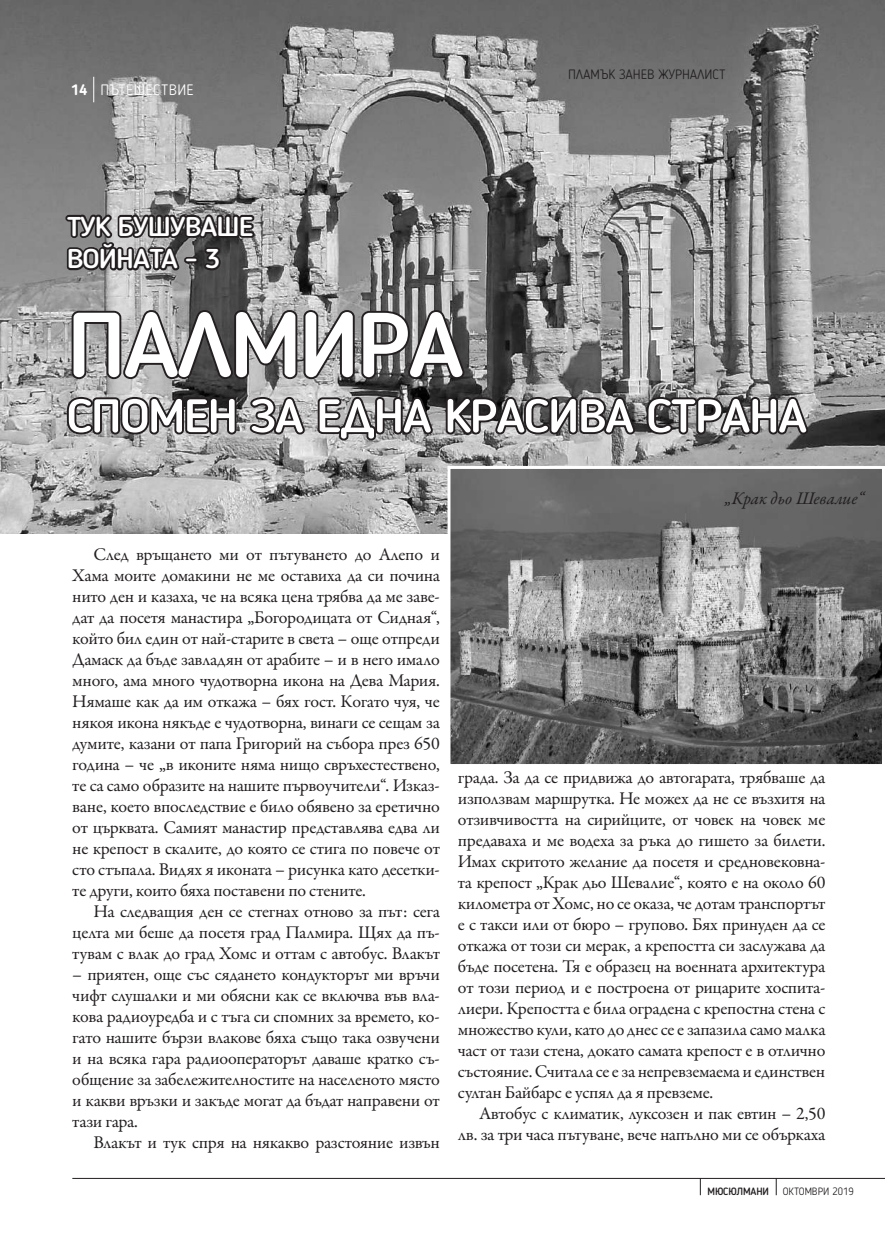
<style>
.page{position:relative;width:885px;height:1242px;background:#fff}
.page>*{position:absolute;margin:0;border:0;box-sizing:border-box;transform-origin:0 0}
.t1{font:500 90px "Blogger Sans";letter-spacing:-.03em;color:#fff;scale:1.1 1}
.t2{font:500 46.5px "Blogger Sans";letter-spacing:-.03em;color:#fff;scale:1.1 1}
.t3{font:500 27px/32.4px "Blogger Sans";letter-spacing:-.03em;color:#fff;scale:1.1 1}
.t4{font:18px/21px "Garamond Premr Pro";letter-spacing:-.015em;color:#231f20;text-align:justify}
.t5{font:italic 18px "Garamond Premr Pro";color:#231f20}
.t6{font:300 15px "Blogger Sans";letter-spacing:.03em;color:#fff}
.t7{font:300 13.5px "Blogger Sans";letter-spacing:-.005em;color:#231f20}
.t8{font:300 10.5px "Blogger Sans";color:#231f20}
.t9{font:500 10.5px "Blogger Sans";letter-spacing:-.015em;color:#231f20}
.s1{font-weight:700}
</style>
<div class="page">
<img style="left:0;top:0;width:884px;height:534px">
<hr style="left:72px;top:1178px;width:812px;height:1px;background:#231f20">
<svg style="left:775px;top:1178px;width:1px;height:17px"></svg>
<svg style="left:700px;top:1179px;width:1px;height:16px"></svg>
<svg style="left:93px;top:77px;width:1px;height:25px"></svg>
<img style="left:451px;top:470px;width:429px;height:293px">
<div style="left:447px;top:466px;width:437px;height:301px;border:3px solid #fff"></div>
<svg style="left:63px;top:212px;width:193px;height:77px;background:#5f5d5e"></svg>
<svg style="left:70px;top:308px;width:396px;height:73px;background:#706f70"></svg>
<svg style="left:65px;top:395px;width:173px;height:41px;background:#626060"></svg>
<svg style="left:248px;top:395px;width:59px;height:41px;background:#757374"></svg>
<svg style="left:316px;top:395px;width:118px;height:47px;background:#696768"></svg>
<svg style="left:443px;top:395px;width:194px;height:42px;background:#555353"></svg>
<svg style="left:644px;top:395px;width:166px;height:41px;background:#5f5d5d"></svg>
<p class="t6" style="left:71px;top:81px;width:124px"><span class="s1">14</span> ПЪТЕШЕСТВИЕ</p>
<h3 class="t3" style="left:67px;top:210px;width:171px">ТУК БУШУВАШЕ<br>ВОЙНАТА - 3</h3>
<p class="t7" style="left:568px;top:66px;width:159px">ПЛАМЪК ЗАНЕВ ЖУРНАЛИСТ</p>
<h1 class="t1" style="left:67px;top:291px;width:363px">ПАЛМИРА</h1>
<h2 class="t2" style="left:67px;top:388px;width:674px">СПОМЕН ЗА ЕДНА КРАСИВА СТРАНА</h2>
<p class="t4" style="left:72px;top:544px;width:369px;text-indent:21px">След връщането ми от пътуването до Алепо и Хама моите домакини не ме оставиха да си почина нито ден и казаха, че на всяка цена трябва да ме заве&shy;дат да посетя манастира „Богородицата от Сидная“, който бил един от най-старите в света – още отпреди Дамаск да бъде завладян от арабите – и в него имало много, ама много чудотворна икона на Дева Мария.<br>Нямаше как да им откажа – бях гост. Когато чуя, че някоя икона някъде е чудотворна, винаги се сещам за думите, казани от папа Григорий на събора през 650 година – че „в иконите няма нищо свръхестествено, те са само образите на нашите първоучители“. Изказ&shy;ване, което впоследствие е било обявено за еретично от църквата. Самият манастир представлява едва ли не крепост в скалите, до която се стига по повече от сто стъпала. Видях я иконата – рисунка като десетки&shy;те други, които бяха поставени по стените.</p>
<p class="t4" style="left:72px;top:901px;width:369px;text-indent:21px">На следващия ден се стегнах отново за път: сега целта ми беше да посетя град Палмира. Щях да пъ&shy;тувам с влак до град Хомс и оттам с автобус. Влакът</p>
<p class="t4" style="left:72px;top:964px;width:369px">– приятен, още със сядането кондукторът ми връчи чифт слушалки и ми обясни как се включва във вла&shy;кова радиоуредба и с тъга си спомних за времето, ко&shy;гато нашите бързи влакове бяха също така озвучени и на всяка гара радиооператорът даваше кратко съ&shy;общение за забележителностите на населеното място и какви връзки и закъде могат да бъдат направени от тази гара.</p>
<p class="t4" style="left:94px;top:1132px;width:348px">Влакът и тук спря на някакво разстояние извън</p>
<p class="t5" style="left:724px;top:487px;width:140px">„Крак дьо Шевалие“</p>
<p class="t4" style="left:458px;top:767px;width:369px">града. За да се придвижа до автогарата, трябваше да използвам маршрутка. Не можех да не се възхитя на отзивчивостта на сирийците, от човек на човек ме предаваха и ме водеха за ръка до гишето за билети.<br>Имах скритото желание да посетя и средновековна&shy;та крепост „Крак дьо Шевалие“, която е на около 60 километра от Хомс, но се оказа, че дотам транспортът е с такси или от бюро – групово. Бях принуден да се откажа от този си мерак, а крепостта си заслужава да бъде посетена. Тя е образец на военната архитектура от този период и е построена от рицарите хоспита&shy;лиери. Крепостта е била оградена с крепостна стена с множество кули, като до днес се е запазила само малка част от тази стена, докато самата крепост е в отлично състояние. Считала се е за непревземаема и единствен султан Байбарс е успял да я превземе.</p>
<p class="t4" style="left:458px;top:1103px;width:369px;text-align:right">Автобус с климатик, луксозен и пак евтин – 2,50 лв. за три часа пътуване, вече напълно ми се объркаха</p>
<p class="t9" style="left:707px;top:1184px;width:63px">МЮСЮЛМАНИ</p>
<p class="t8" style="left:782px;top:1184px;width:72px">ОКТОМВРИ 2019</p>
</div>
